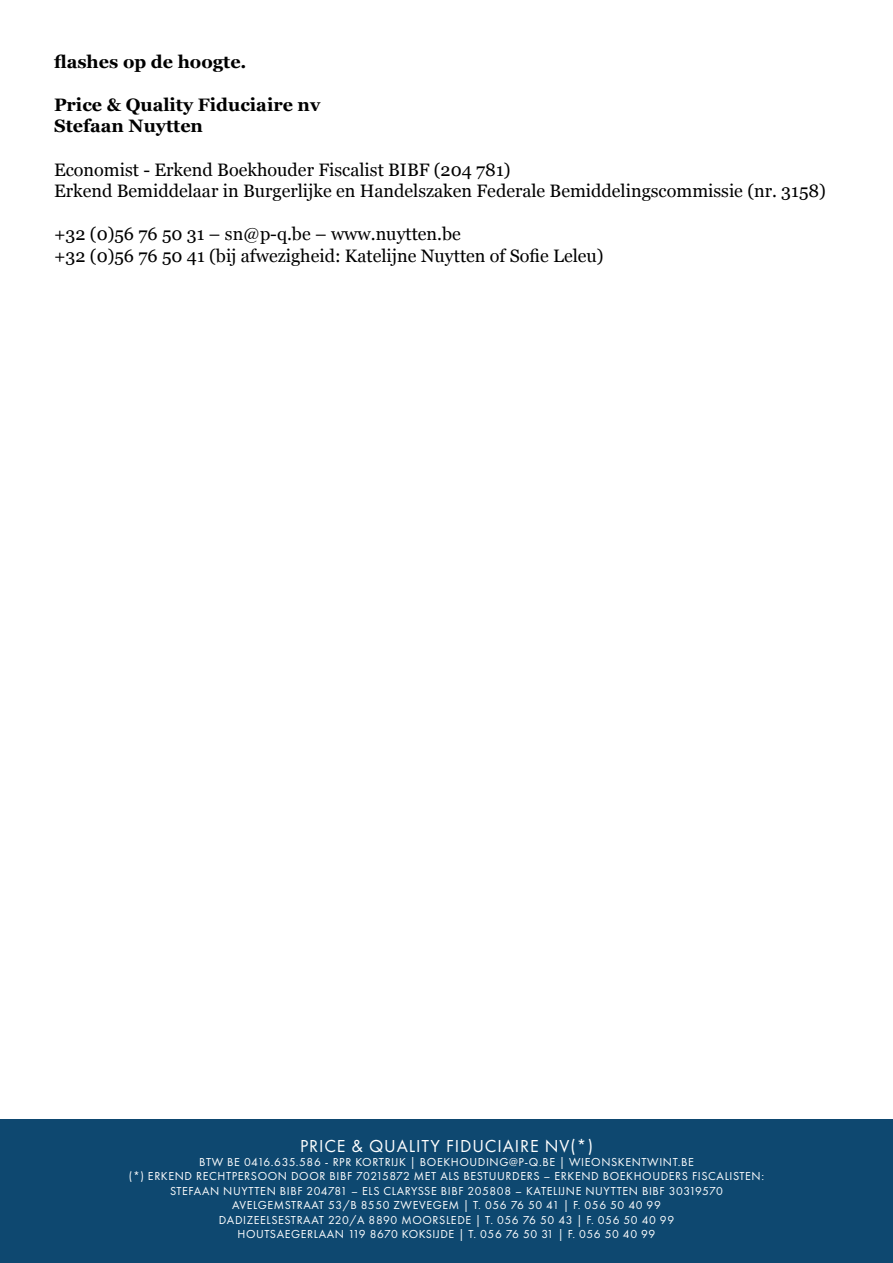
<style>
.page{position:relative;width:893px;height:1263px;background:#fff}
.page>*{position:absolute;margin:0;border:0;box-sizing:border-box;transform-origin:0 0}
.t1{font:18px/21.6px "Georgia";color:#000}
.t2{font:700 18px/21.6px "Georgia";color:#000}
.t3{font:18px "Futura PT";letter-spacing:.05em;color:#fff}
.t4{font:12px/14.4px "Futura PT";letter-spacing:.05em;color:#fff;text-align:center}
</style>
<div class="page">
<div style="left:0;top:1119px;width:893px;height:144px;background:#0e4870"></div>
<h1 class="t2" style="left:54px;top:50px;width:194px">flashes op de hoogte.</h1>
<h1 class="t2" style="left:54px;top:93px;width:268px">Price &amp; Quality Fiduciaire nv<br>Stefaan Nuytten</h1>
<h1 class="t1" style="left:54px;top:158px;width:773px">Economist - Erkend Boekhouder Fiscalist BIBF (204 781)<br>Erkend Bemiddelaar in Burgerlijke en Handelszaken Federale Bemiddelingscommissie (nr. 3158)</h1>
<h1 class="t1" style="left:54px;top:223px;width:551px">+32 (0)56 76 50 31 – sn@p-q.be – www.nuytten.be<br>+32 (0)56 76 50 41 (bij afwezigheid: Katelijne Nuytten of Sofie Leleu)</h1>
<h1 class="t3" style="left:300px;top:1135px;width:294px">PRICE &amp; QUALITY FIDUCIAIRE NV(*)</h1>
<p class="t4" style="left:129px;top:1155px;width:637px">BTW BE 0416.635.586 - RPR KORTRIJK | BOEKHOUDING@P-Q.BE | WIEONSKENTWINT.BE<br>(*) ERKEND RECHTPERSOON DOOR BIBF 70215872 MET ALS BESTUURDERS – ERKEND BOEKHOUDERS FISCALISTEN:<br>STEFAAN NUYTTEN BIBF 204781 – ELS CLARYSSE BIBF 205808 – KATELIJNE NUYTTEN BIBF 30319570<br>AVELGEMSTRAAT 53/B 8550 ZWEVEGEM | T. 056 76 50 41 | F. 056 50 40 99<br>DADIZEELSESTRAAT 220/A 8890 MOORSLEDE | T. 056 76 50 43 | F. 056 50 40 99<br>HOUTSAEGERLAAN 119 8670 KOKSIJDE | T. 056 76 50 31 | F. 056 50 40 99</p>
</div>
